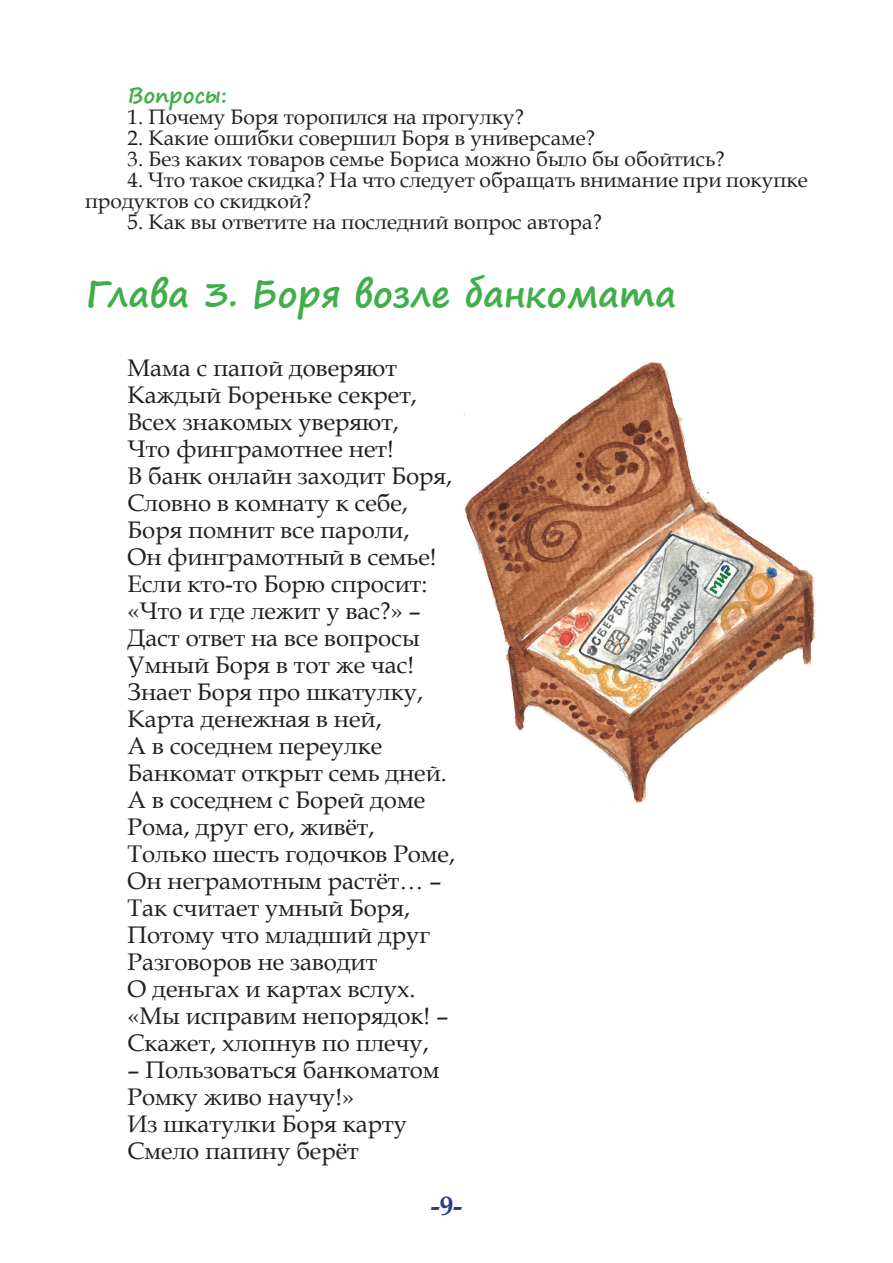
<style>
.page{position:relative;width:893px;height:1263px;background:#fff}
.page>*{position:absolute;margin:0;border:0;box-sizing:border-box;transform-origin:0 0}
.t1{font:700 36px "Segoe Print";color:#40ae49}
.t2{font:700 27px "Book Antiqua";color:#253f8e}
.t3{font:24px/27px "Book Antiqua";color:#231f20}
.t4{font:21px/21px "Book Antiqua";color:#231f20}
.t5{font:700 21px "Segoe Print";color:#40ae49}
</style>
<div class="page">
<img style="left:464px;top:361px;width:352px;height:446px">
<p class="t5" style="left:128px;top:76px;width:101px">Вопросы:</p>
<p class="t4" style="left:128px;top:106px;width:398px">1. Почему Боря торопился на прогулку?</p>
<p class="t4" style="left:128px;top:127px;width:469px">2. Какие ошибки совершил Боря в универсаме?</p>
<p class="t4" style="left:128px;top:148px;width:599px">3. Без каких товаров семье Бориса можно было бы обойтись?</p>
<p class="t4" style="left:85px;top:169px;width:724px;text-indent:43px">4. Что такое скидка? На что следует обращать внимание при покупке продуктов со скидкой?</p>
<p class="t4" style="left:128px;top:211px;width:476px">5. Как вы ответите на последний вопрос автора?</p>
<h1 class="t1" style="left:85px;top:261px;width:593px">Глава 3. Боря возле банкомата</h1>
<p class="t3" style="left:128px;top:354px;width:329px">Мама с папой доверяют<br>Каждый Бореньке секрет,<br>Всех знакомых уверяют,<br>Что финграмотнее нет!<br>В банк онлайн заходит Боря,<br>Словно в комнату к себе,<br>Боря помнит все пароли,<br>Он финграмотный в семье!<br>Если кто-то Борю спросит: «Что и где лежит у вас?» –<br>Даст ответ на все вопросы<br>Умный Боря в тот же час!<br>Знает Боря про шкатулку,<br>Карта денежная в ней,<br>А в соседнем переулке<br>Банкомат открыт семь дней.<br>А в соседнем с Борей доме<br>Рома, друг его, живёт,<br>Только шесть годочков Роме,<br>Он неграмотным растёт… –<br>Так считает умный Боря,<br>Потому что младший друг<br>Разговоров не заводит<br>О деньгах и картах вслух. «Мы исправим непорядок! –<br>Скажет, хлопнув по плечу,</p>
<p class="t3" style="left:128px;top:1056px;width:314px">– Пользоваться банкоматом<br>Ромку живо научу!»<br>Из шкатулки Боря карту<br>Смело папину берёт</p>
<p class="t2" style="left:431px;top:1187px;width:33px">-9-</p>
</div>
